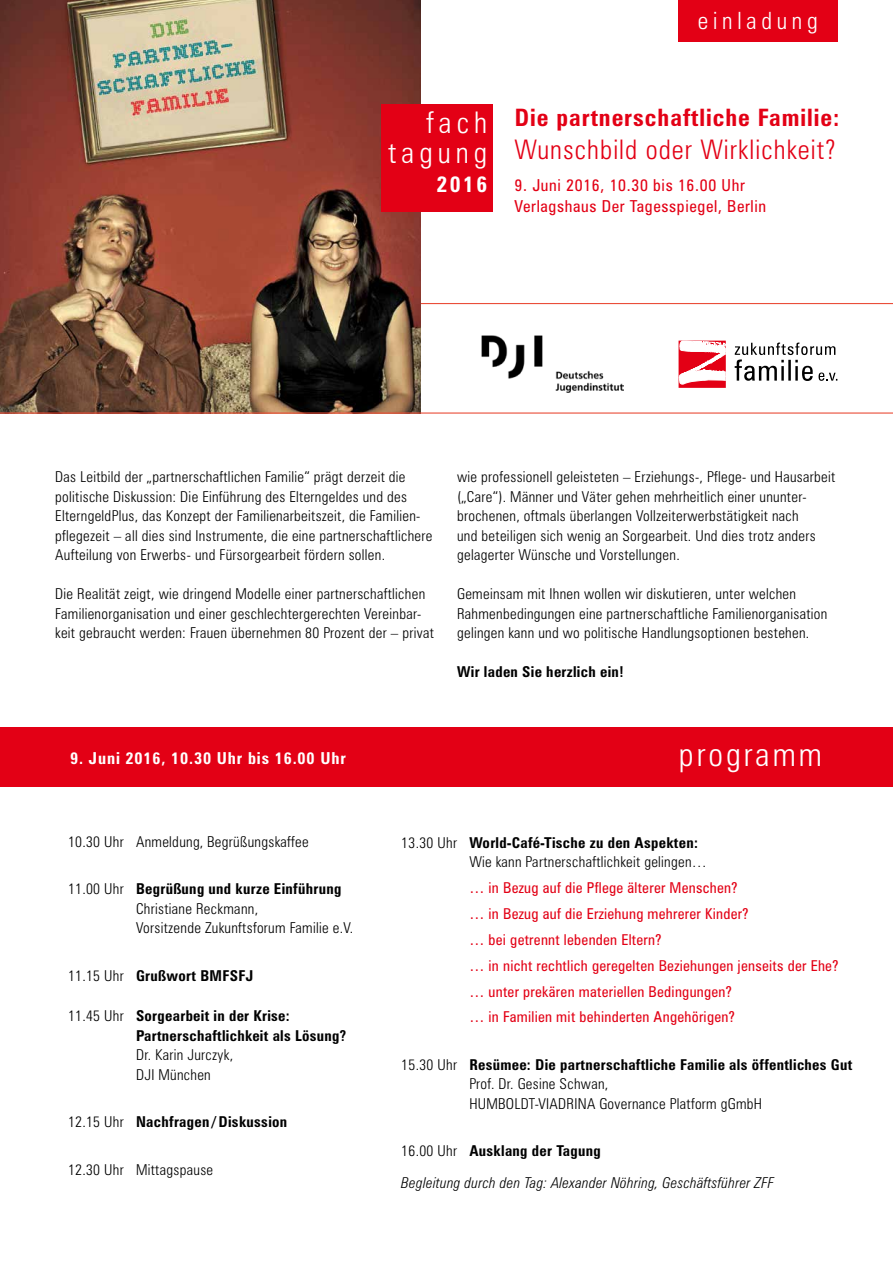
<style>
.page{position:relative;width:893px;height:1263px;background:#fff}
.page>*{position:absolute;margin:0;border:0;box-sizing:border-box;transform-origin:0 0}
.t1{font:300 condensed 33px "Zurich BT";letter-spacing:.09em;color:#fff}
.t2{font:300 condensed 29.85px/29.8px "Zurich BT";letter-spacing:.17em;color:#fff;text-align:right}
.t3{font:300 condensed 27px "Zurich BT";letter-spacing:.04em;color:#e30015}
.t4{font:700 condensed 24px "Zurich BT";letter-spacing:.04em;color:#e30015}
.t5{font:300 condensed 23.85px "Zurich BT";letter-spacing:.2em;color:#fff}
.t6{font:700 condensed 22.05px "Zurich BT";color:#fff}
.t7{font:condensed 16.5px/21px "Zurich BT";letter-spacing:.04em;color:#e30015}
.t8{font:700 condensed 16.5px "Zurich BT";letter-spacing:.05em;color:#fff}
.t9{font:300 condensed 15px/19.5px "Zurich BT";letter-spacing:.02em;color:#000}
.t10{font:condensed 15px/25.8px "Zurich BT";letter-spacing:.02em;color:#e30015}
.t11{font:700 condensed 15px/19.5px "Zurich BT";letter-spacing:.02em;color:#000}
.t12{font:italic 300 condensed 15px/31.8px "Zurich BT";letter-spacing:.02em;color:#000}
.s1{font-weight:700}
.s2{font-weight:300}
.s3{font-style:normal}
.s4{font-weight:700;font-style:normal}
</style>
<div class="page">
<img style="left:0;top:0;width:421px;height:412px">
<div style="left:678px;top:0;width:159px;height:42px;background:#e30015"></div>
<hr style="left:421px;top:303px;width:472px;height:1px;background:#ea4e3a">
<div style="left:382px;top:105px;width:111px;height:107px;background:#e30015"></div>
<div style="left:679px;top:341px;width:47px;height:47px;background:#e30015"></div>
<svg style="left:679px;top:341px;width:47px;height:44px"></svg>
<svg style="left:735px;top:343px;width:102px;height:38px"></svg>
<hr style="left:0;top:412px;width:893px;height:2px;background:#ea4e3a">
<img style="left:482px;top:335px;width:141px;height:58px">
<div style="left:0;top:727px;width:893px;height:60px;background:#e30015"></div>
<h3 class="t5" style="left:698px;top:6px;width:121px">einladung</h3>
<h2 class="t2" style="left:388px;top:108px;width:101px">fach tagung</h2>
<h3 class="t6" style="left:436px;top:170px;width:52px">2016</h3>
<h3 class="t4" style="left:515px;top:103px;width:326px">Die partnerschaftliche Familie:</h3>
<h3 class="t3" style="left:515px;top:133px;width:322px">Wunschbild oder Wirklichkeit?</h3>
<p class="t7" style="left:515px;top:174px;width:253px">9. Juni 2016, 10.30 bis 16.00 Uhr<br>Verlagshaus Der Tagesspiegel, Berlin</p>
<p class="t9" style="left:55px;top:467px;width:379px">Das Leitbild der „partnerschaftlichen Familie“ prägt derzeit die politische Diskussion: Die Einführung des Elterngeldes und des ElterngeldPlus, das Konzept der Familienarbeitszeit, die Familien&shy;pflegezeit – all dies sind Instrumente, die eine partnerschaftlichere Aufteilung von Erwerbs- und Fürsorgearbeit fördern sollen.</p>
<p class="t9" style="left:55px;top:584px;width:380px">Die Realität zeigt, wie dringend Modelle einer partnerschaftlichen<br>Familienorganisation und einer geschlechtergerechten Vereinbar&shy;keit gebraucht werden: Frauen übernehmen 80 Prozent der – privat</p>
<p class="t9" style="left:457px;top:467px;width:380px">wie professionell geleisteten – Erziehungs-, Pflege- und Hausarbeit („Care“). Männer und Väter gehen mehrheitlich einer ununter&shy;brochenen, oftmals überlangen Vollzeiterwerbstätigkeit nach<br>und beteiligen sich wenig an Sorgearbeit. Und dies trotz anders gelagerter Wünsche und Vorstellungen.</p>
<p class="t9" style="left:457px;top:584px;width:372px">Gemeinsam mit Ihnen wollen wir diskutieren, unter welchen<br>Rahmenbedingungen eine partnerschaftliche Familienorganisation gelingen kann und wo politische Handlungsoptionen bestehen.</p>
<p class="t11" style="left:457px;top:662px;width:168px">Wir laden Sie herzlich ein!</p>
<p class="t8" style="left:70px;top:748px;width:277px">9. Juni 2016, 10.30 Uhr bis 16.00 Uhr</p>
<h1 class="t1" style="left:679px;top:734px;width:144px">programm</h1>
<p class="t9" style="left:68px;top:832px;width:242px">10.30 Uhr Anmeldung, Begrüßungskaffee</p>
<p class="t9" style="left:136px;top:879px;width:219px;text-indent:-68px">11.00 Uhr <span class="s1">Begrüßung und kurze Einführung<br></span>Christiane Reckmann,<br>Vorsitzende Zukunftsforum Familie e.V.</p>
<p class="t11" style="left:68px;top:965px;width:187px"><span class="s2">11.15 Uhr</span> Grußwort BMFSFJ</p>
<p class="t11" style="left:136px;top:1006px;width:212px;text-indent:-68px"><span class="s2">11.45 Uhr</span> Sorgearbeit in der Krise:<br>Partnerschaftlichkeit als Lösung?</p>
<p class="t9" style="left:136px;top:1045px;width:99px">Dr. Karin Jurczyk,<br>DJI München</p>
<p class="t11" style="left:68px;top:1112px;width:221px"><span class="s2">12.15 Uhr</span> Nachfragen / Diskussion</p>
<p class="t9" style="left:68px;top:1159px;width:147px">12.30 Uhr Mittagspause</p>
<p class="t9" style="left:469px;top:832px;width:239px;text-indent:-68px">13.30 Uhr <span class="s1">World-Café-Tische zu den Aspekten:<br></span>Wie kann Partnerschaftlichkeit gelingen…</p>
<p class="t10" style="left:469px;top:875px;width:370px">… in Bezug auf die Pflege älterer Menschen?<br>… in Bezug auf die Erziehung mehrerer Kinder?<br>… bei getrennt lebenden Eltern?<br>… in nicht rechtlich geregelten Beziehungen jenseits der Ehe? … unter prekären materiellen Bedingungen?<br>… in Familien mit behinderten Angehörigen?</p>
<p class="t9" style="left:469px;top:1054px;width:384px;text-indent:-68px">15.30 Uhr <span class="s1">Resümee: Die partnerschaftliche Familie als öffentliches Gut<br></span>Prof. Dr. Gesine Schwan,<br>HUMBOLDT-VIADRINA Governance Platform gGmbH</p>
<p class="t12" style="left:401px;top:1134px;width:374px"><span class="s3">16.00 Uhr</span> <span class="s4">Ausklang der Tagung<br></span>Begleitung durch den Tag: Alexander Nöhring, Geschäftsführer ZFF</p>
</div>
